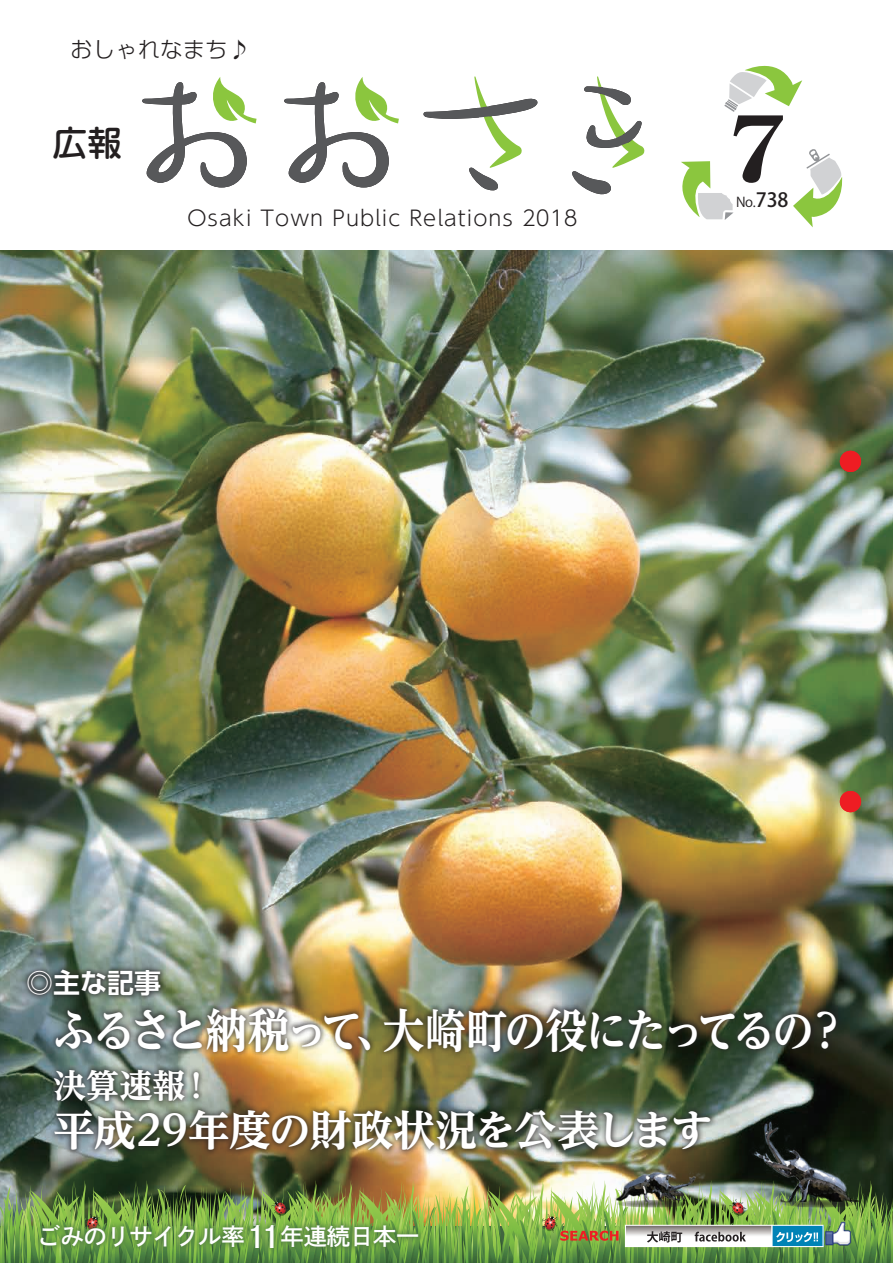
<style>
.page{position:relative;width:893px;height:1263px;background:#fff}
.page>*{position:absolute;margin:0;border:0;box-sizing:border-box;transform-origin:0 0}
.t1{font:700 expanded 90px "Ryumin Pr 6";color:#231f20;scale:1.2 1}
.t2{font:700 expanded 46.5px "UD Reimin Pr 6";letter-spacing:-.065em;color:#fff;scale:.9 1}
.t3{font:700 expanded 42px "UD Reimin Pr 6";letter-spacing:-.015em;color:#fff}
.t4{font:500 34.5px "UD Shin M Go Pr 6";color:#231f20}
.t5{font:700 expanded 33px "UD Reimin Pr 6";color:#fff}
.t6{font:700 27px "UD Shin Go Pr 6 De";color:#fff}
.t7{font:23.25px "Shuei Go Kin Std B";letter-spacing:-.01em;color:#fff}
.t8{font:300 22.5px "UD Shin Go Pr 6";color:#231f20}
.t9{font:300 21px "UD Shin Go Pr 6";letter-spacing:.05em;color:#231f20}
.t10{font:13.5px "Koz Go Pro";color:#231f20}
.s1{font-weight:500;font-size:19.5px}
.s2{font-size:30px}
</style>
<div class="page">
<img style="left:0;top:251px;width:893px;height:929px">
<svg style="left:724px;top:65px;width:78px;height:47px"></svg>
<svg style="left:793px;top:149px;width:50px;height:78px"></svg>
<svg style="left:681px;top:161px;width:52px;height:59px"></svg>
<img style="left:0;top:1180px;width:893px;height:83px">
<div style="left:34px;top:1218px;width:391px;height:36px;background:#4d7940;opacity:.75"></div>
<img style="left:604px;top:1157px;width:114px;height:50px">
<img style="left:750px;top:1112px;width:120px;height:95px">
<svg style="left:142px;top:77px;width:115px;height:110px"></svg>
<svg style="left:284px;top:77px;width:115px;height:110px"></svg>
<svg style="left:423px;top:76px;width:114px;height:114px"></svg>
<svg style="left:572px;top:76px;width:73px;height:118px"></svg>
<div style="left:48px;top:1001px;width:794px;height:156px;background:#231f20;opacity:.75"></div>
<div style="left:21px;top:964px;width:146px;height:38px;background:#231f20;opacity:.75"></div>
<div style="left:840px;top:451px;width:21px;height:21px;background:#ee1d23;border-radius:50%"></div>
<div style="left:840px;top:791px;width:21px;height:21px;background:#ee1d23;border-radius:50%"></div>
<p class="t8" style="left:70px;top:31px;width:182px">おしゃれなまち♪</p>
<p class="t4" style="left:53px;top:114px;width:70px">広報</p>
<p class="t9" style="left:187px;top:201px;width:392px">Osaki Town Public Relations 2018</p>
<p class="t1" style="left:704px;top:77px;width:91px">７</p>
<p class="t10" style="left:736px;top:193px;width:54px">No.<span class="s1">738</span></p>
<p class="t6" style="left:26px;top:961px;width:136px">◎主な記事</p>
<p class="t2" style="left:53px;top:992px;width:884px">ふるさと納税って、大崎町の役にたってるの？</p>
<p class="t5" style="left:53px;top:1058px;width:161px">決算速報！</p>
<p class="t3" style="left:53px;top:1096px;width:661px">平成29年度の財政状況を公表します</p>
<p class="t7" style="left:37px;top:1220px;width:384px">ごみのリサイクル率<span class="s2">11</span>年連続日本一</p>
</div>
